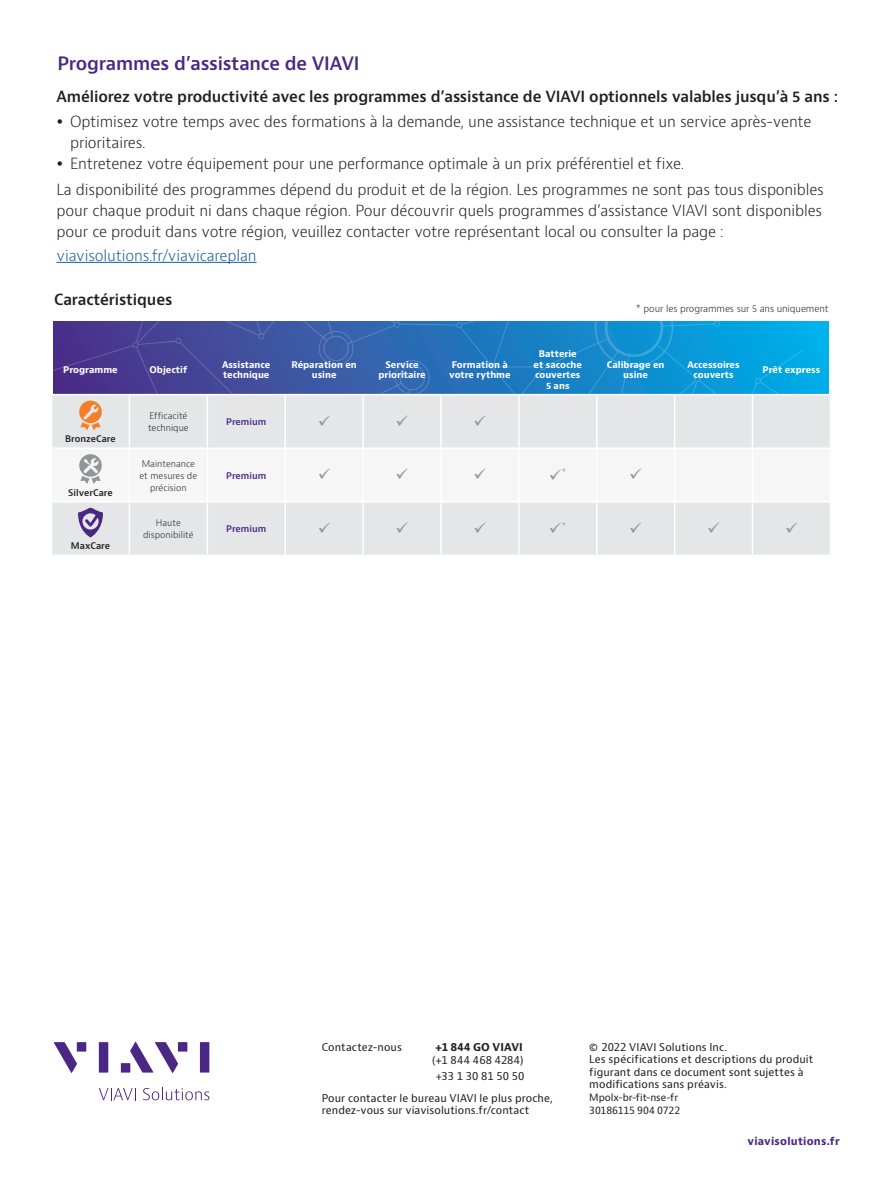
<style>
.page{position:relative;width:893px;height:1191px;background:#fff}
.page>*{position:absolute;margin:0;border:0;box-sizing:border-box;transform-origin:0 0}
.H2_Heading_Purple_12{font:600 18px "Bernino Sans";letter-spacing:-.01em;color:#4a2785}
.P_Bulleted_10_16{font:300 15px/21px "Bernino Sans";letter-spacing:-.01em;color:#231f20}
.H3_Heading_Level_3{font:600 15px "Bernino Sans";letter-spacing:-.01em;color:#231f20}
.P_Bulleted_10_16-2{font:300 15px "Bernino Sans";letter-spacing:-.01em;color:#175d9e}
.t1{font:10.5px/12.6px "Bernino Sans";letter-spacing:.01em;color:#231f20}
.t2{font:700 10.5px "Bernino Sans";letter-spacing:.02em;color:#4a2785}
.t3{font:700 10.5px "Bernino Sans";letter-spacing:.015em;color:#231f20}
.t4{font:9.75px/12.6px "Bernino Sans";letter-spacing:-.01em;color:#231f20}
.t5{font:300 9.6px "Bernino Sans";color:#939598}
.Paragraph_10_16{font:300 9.45px "Bernino Sans";letter-spacing:-.01em;color:#231f20}
.t6{font:700 9px/10.5px "Bernino Sans";color:#fff;text-align:center}
.t7{font:300 9px/12px "Bernino Sans";color:#231f20;text-align:center}
.t8{font:600 9px "Bernino Sans";color:#231f20}
.t9{font:600 9px "Bernino Sans";color:#4a2785}
</style>
<div class="page">
<svg style="left:54px;top:1042px;width:23px;height:31px"></svg>
<div style="left:77px;top:1042px;width:9px;height:9px;background:#4a2785"></div>
<div style="left:99px;top:1042px;width:9px;height:30px;background:#4a2785"></div>
<div style="left:178px;top:1042px;width:9px;height:9px;background:#4a2785"></div>
<div style="left:200px;top:1042px;width:9px;height:30px;background:#4a2785"></div>
<svg style="left:130px;top:1041px;width:48px;height:32px"></svg>
<div style="left:121px;top:1063px;width:9px;height:9px;background:#4a2785"></div>
<svg style="left:99px;top:1088px;width:37px;height:12px"></svg>
<svg style="left:143px;top:1087px;width:66px;height:13px"></svg>
<hr style="left:57px;top:262px;width:200px;height:1px;background:#175d9e">
<div style="left:53px;top:321px;width:776px;height:72px;background:#00aee8"></div>
<div style="left:52px;top:395px;width:778px;height:159px;background:#e5e6e8"></div>
<hr style="left:129px;top:395px;width:1px;height:52px;background:#fff">
<hr style="left:207px;top:395px;width:1px;height:52px;background:#fff">
<hr style="left:284px;top:395px;width:2px;height:52px;background:#fff">
<hr style="left:362px;top:395px;width:2px;height:52px;background:#fff">
<hr style="left:440px;top:395px;width:2px;height:52px;background:#fff">
<hr style="left:518px;top:395px;width:2px;height:52px;background:#fff">
<hr style="left:596px;top:395px;width:1px;height:52px;background:#fff">
<hr style="left:674px;top:395px;width:1px;height:52px;background:#fff">
<hr style="left:752px;top:395px;width:1px;height:52px;background:#fff">
<hr style="left:51px;top:447px;width:78px;height:2px;background:#fff">
<hr style="left:129px;top:447px;width:78px;height:2px;background:#fff">
<hr style="left:207px;top:447px;width:78px;height:2px;background:#fff">
<hr style="left:285px;top:447px;width:78px;height:2px;background:#fff">
<hr style="left:363px;top:447px;width:78px;height:2px;background:#fff">
<hr style="left:441px;top:447px;width:78px;height:2px;background:#fff">
<hr style="left:519px;top:447px;width:78px;height:2px;background:#fff">
<hr style="left:597px;top:447px;width:78px;height:2px;background:#fff">
<hr style="left:675px;top:447px;width:77px;height:2px;background:#fff">
<hr style="left:752px;top:447px;width:79px;height:2px;background:#fff">
<hr style="left:129px;top:502px;width:1px;height:52px;background:#fff">
<hr style="left:207px;top:502px;width:1px;height:52px;background:#fff">
<hr style="left:284px;top:502px;width:2px;height:52px;background:#fff">
<hr style="left:362px;top:502px;width:2px;height:52px;background:#fff">
<hr style="left:440px;top:502px;width:2px;height:52px;background:#fff">
<hr style="left:518px;top:502px;width:2px;height:52px;background:#fff">
<hr style="left:596px;top:502px;width:1px;height:52px;background:#fff">
<hr style="left:674px;top:502px;width:1px;height:52px;background:#fff">
<hr style="left:752px;top:502px;width:1px;height:52px;background:#fff">
<svg style="left:78px;top:508px;width:25px;height:29px"></svg>
<svg style="left:53px;top:321px;width:750px;height:109px;background:#6894c5"></svg>
<div style="left:52px;top:449px;width:778px;height:53px;background:#f6f6f7"></div>
<svg style="left:319px;top:522px;width:11px;height:11px"></svg>
<svg style="left:397px;top:522px;width:11px;height:11px"></svg>
<svg style="left:475px;top:522px;width:11px;height:11px"></svg>
<svg style="left:630px;top:522px;width:12px;height:11px"></svg>
<svg style="left:708px;top:522px;width:11px;height:11px"></svg>
<svg style="left:786px;top:522px;width:11px;height:11px"></svg>
<p class="H2_Heading_Purple_12" style="left:57px;top:52px;width:304px">Programmes d’assistance de VIAVI</p>
<p class="H3_Heading_Level_3" style="left:57px;top:87px;width:783px">Améliorez votre productivité avec les programmes d’assistance de VIAVI optionnels valables jusqu’à 5 ans :</p>
<p class="P_Bulleted_10_16" style="left:70px;top:112px;width:743px">Optimisez votre temps avec des formations à la demande, une assistance technique et un service après-vente prioritaires.</p>
<p class="P_Bulleted_10_16" style="left:70px;top:154px;width:616px">Entretenez votre équipement pour une performance optimale à un prix préférentiel et fixe.</p>
<p class="P_Bulleted_10_16" style="left:57px;top:179px;width:769px;text-align:justify">La disponibilité des programmes dépend du produit et de la région. Les programmes ne sont pas tous disponibles pour chaque produit ni dans chaque région. Pour découvrir quels programmes d’assistance VIAVI sont disponibles pour ce produit dans votre région, veuillez contacter votre représentant local ou consulter la page :</p>
<p class="P_Bulleted_10_16-2" style="left:57px;top:245px;width:202px">viavisolutions.fr/viavicareplan</p>
<p class="H3_Heading_Level_3" style="left:54px;top:290px;width:120px">Caractéristiques</p>
<p class="Paragraph_10_16" style="left:636px;top:302px;width:194px">* pour les programmes sur 5 ans uniquement</p>
<p class="t6" style="left:63px;top:365px;width:56px">Programme</p>
<p class="t6" style="left:149px;top:365px;width:39px">Objectif</p>
<p class="t6" style="left:222px;top:359px;width:50px;text-align:left">Assistance technique</p>
<p class="t6" style="left:291px;top:359px;width:67px">Réparation en usine</p>
<p class="t6" style="left:378px;top:359px;width:49px">Service prioritaire</p>
<p class="t6" style="left:449px;top:359px;width:63px">Formation à votre rythme</p>
<p class="t6" style="left:534px;top:349px;width:50px">Batterie et sacoche couvertes<br>5 ans</p>
<p class="t6" style="left:607px;top:359px;width:59px">Calibrage en usine</p>
<p class="t6" style="left:687px;top:359px;width:54px">Accessoires couverts</p>
<p class="t6" style="left:763px;top:365px;width:59px">Prêt express</p>
<p class="t8" style="left:65px;top:433px;width:52px">BronzeCare</p>
<p class="t8" style="left:68px;top:487px;width:46px">SilverCare</p>
<p class="t8" style="left:71px;top:540px;width:41px">MaxCare</p>
<p class="t7" style="left:148px;top:410px;width:42px;text-align:left">Efficacité technique</p>
<p class="t9" style="left:226px;top:416px;width:42px">Premium</p>
<p class="t7" style="left:140px;top:457px;width:59px">Maintenance et mesures de précision</p>
<p class="t9" style="left:226px;top:469px;width:42px">Premium</p>
<p class="t5" style="left:549px;top:466px;width:20px">✓*</p>
<p class="t7" style="left:143px;top:517px;width:52px">Haute disponibilité</p>
<p class="t9" style="left:226px;top:523px;width:42px">Premium</p>
<p class="t5" style="left:549px;top:520px;width:20px">✓*</p>
<p class="t1" style="left:322px;top:1041px;width:82px">Contactez-nous</p>
<p class="t3" style="left:435px;top:1040px;width:89px">+1 844 GO VIAVI</p>
<p class="t1" style="left:432px;top:1051px;width:94px;line-height:16.5px;text-align:center">(+1 844 468 4284) +33 1 30 81 50 50</p>
<p class="t1" style="left:322px;top:1091px;width:233px">Pour contacter le bureau VIAVI le plus proche, rendez-vous sur viavisolutions.fr/contact</p>
<p class="t1" style="left:589px;top:1040px;width:226px">© 2022 VIAVI Solutions Inc.<br>Les spécifications et descriptions du produit figurant dans ce document sont sujettes à modifications sans préavis.</p>
<p class="t4" style="left:589px;top:1091px;width:92px">Mpolx-br-fit-nse-fr<br>30186115 904 0722</p>
<p class="t2" style="left:748px;top:1134px;width:94px">viavisolutions.fr</p>
</div>
